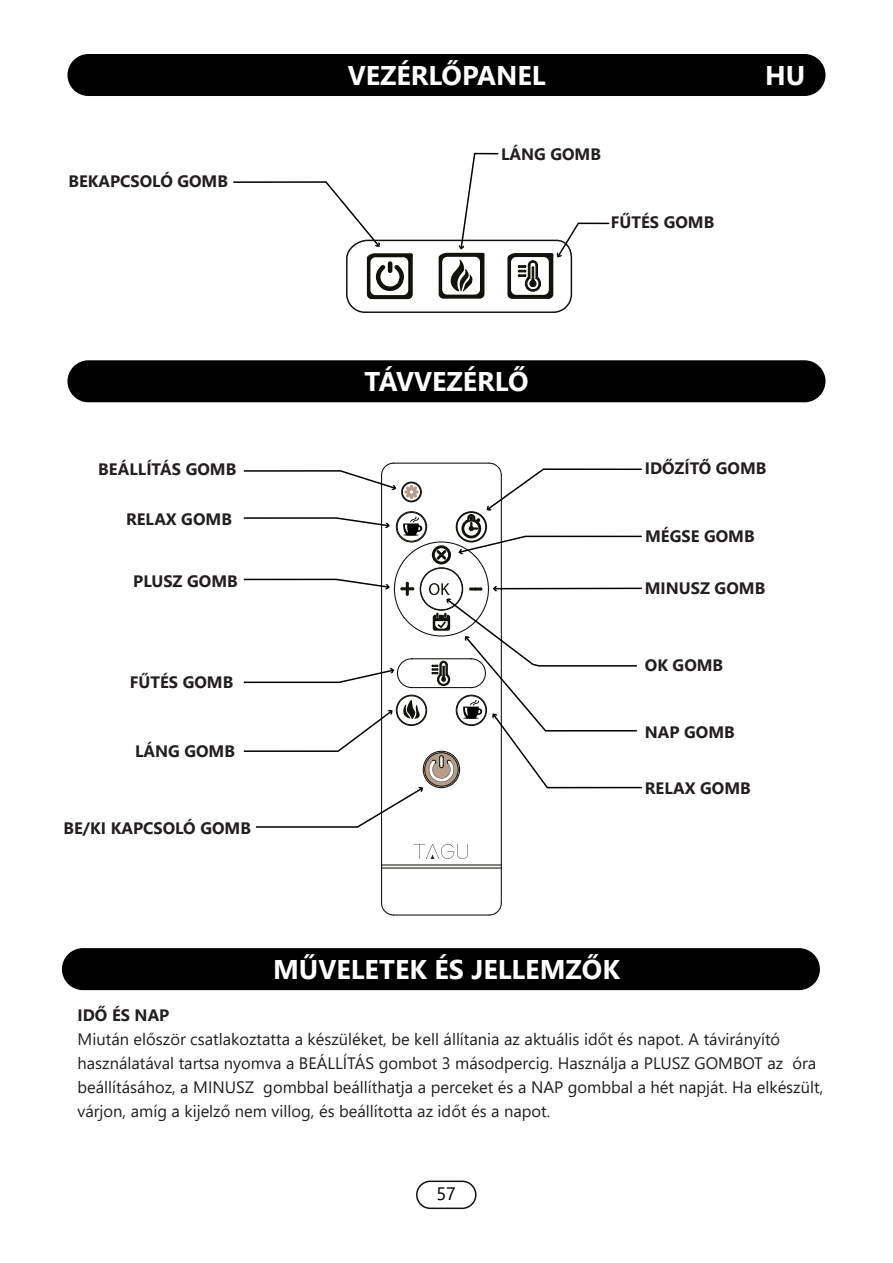
<style>
.page{position:relative;width:893px;height:1263px;background:#fff}
.page>*{position:absolute;margin:0;border:0;box-sizing:border-box;transform-origin:0 0}
.t1{font:700 27px "Segoe UI";color:#fff}
.t2{font:18px "Segoe UI";color:#000}
.t3{font:16.5px/24px "Segoe UI";color:#231f20}
.t4{font:700 16.5px "Segoe UI";color:#231f20}
</style>
<div class="page">
<div style="left:416px;top:1180px;width:61px;height:29px;border:2px solid #12110c;border-radius:14px"></div>
<div style="left:62px;top:948px;width:758px;height:42px;background:#000;border-radius:21px"></div>
<div style="left:67px;top:54px;width:758px;height:42px;background:#000;border-radius:21px"></div>
<div style="left:67px;top:360px;width:758px;height:42px;background:#000;border-radius:21px"></div>
<svg style="left:233px;top:152px;width:377px;height:161px"></svg>
<hr style="left:501px;top:475px;width:1px;height:428px;background:#12110c">
<hr style="left:393px;top:914px;width:97px;height:1px;background:#12110c">
<svg style="left:489px;top:902px;width:13px;height:13px"></svg>
<svg style="left:381px;top:902px;width:13px;height:13px"></svg>
<hr style="left:381px;top:475px;width:1px;height:428px;background:#12110c">
<hr style="left:381px;top:867px;width:121px;height:1px;background:#12110c">
<hr style="left:381px;top:864px;width:121px;height:1px;background:#12110c">
<svg style="left:413px;top:844px;width:55px;height:15px"></svg>
<svg style="left:243px;top:463px;width:399px;height:365px"></svg>
<p class="t4" style="left:68px;top:166px;width:161px">BEKAPCSOLÓ GOMB</p>
<h1 class="t1" style="left:348px;top:50px;width:199px">VEZÉRLŐPANEL</h1>
<p class="t4" style="left:501px;top:139px;width:101px">LÁNG GOMB</p>
<p class="t4" style="left:611px;top:207px;width:105px">FŰTÉS GOMB</p>
<h1 class="t1" style="left:765px;top:50px;width:42px">HU</h1>
<h1 class="t1" style="left:364px;top:356px;width:166px">TÁVVEZÉRLŐ</h1>
<p class="t4" style="left:98px;top:453px;width:139px">BEÁLLÍTÁS GOMB</p>
<p class="t4" style="left:645px;top:453px;width:123px">IDŐZÍTŐ GOMB</p>
<p class="t4" style="left:126px;top:504px;width:107px">RELAX GOMB</p>
<p class="t4" style="left:645px;top:520px;width:111px">MÉGSE GOMB</p>
<p class="t4" style="left:133px;top:566px;width:106px">PLUSZ GOMB</p>
<p class="t4" style="left:645px;top:573px;width:122px">MINUSZ GOMB</p>
<p class="t4" style="left:130px;top:667px;width:105px">FŰTÉS GOMB</p>
<p class="t4" style="left:135px;top:735px;width:101px">LÁNG GOMB</p>
<p class="t4" style="left:64px;top:812px;width:189px">BE/KI KAPCSOLÓ GOMB</p>
<p class="t4" style="left:645px;top:650px;width:80px">OK GOMB</p>
<p class="t4" style="left:645px;top:716px;width:91px">NAP GOMB</p>
<p class="t4" style="left:645px;top:773px;width:107px">RELAX GOMB</p>
<h1 class="t1" style="left:273px;top:944px;width:348px">MŰVELETEK ÉS JELLEMZŐK</h1>
<p class="t4" style="left:78px;top:999px;width:93px">IDŐ ÉS NAP</p>
<p class="t3" style="left:78px;top:1025px;width:747px">Miután először csatlakoztatta a készüléket, be kell állítania az aktuális időt és napot. A távirányító használatával tartsa nyomva a BEÁLLÍTÁS gombot 3 másodpercig. Használja a PLUSZ GOMBOT az óra beállításához, a MINUSZ gombbal beállíthatja a perceket és a NAP gombbal a hét napját. Ha elkészült, várjon, amíg a kijelző nem villog, és beállította az időt és a napot.</p>
<p class="t2" style="left:437px;top:1177px;width:21px">57</p>
</div>
